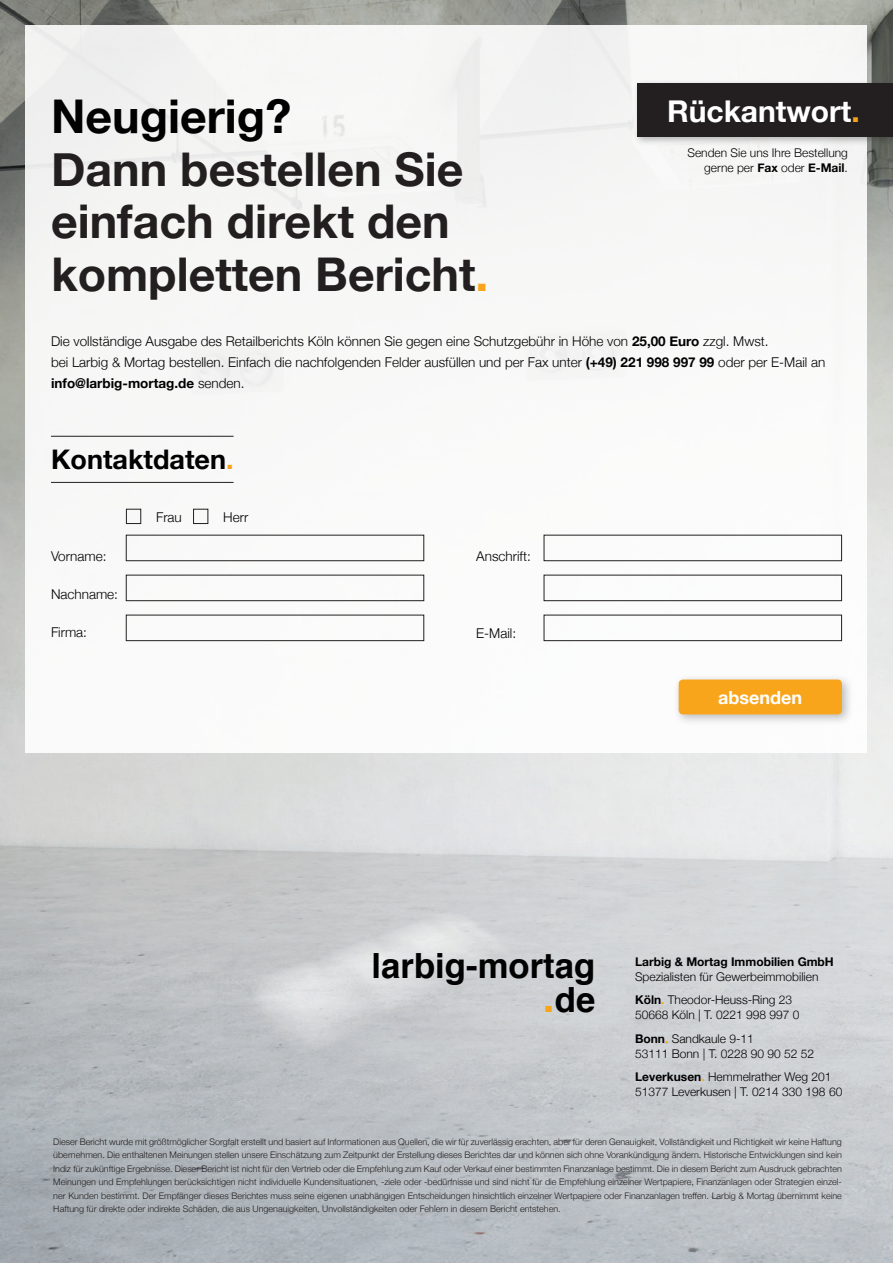
<style>
.page{position:relative;width:893px;height:1263px;background:#fff}
.page>*{position:absolute;margin:0;border:0;box-sizing:border-box;transform-origin:0 0}
.t1{font:700 46.5px/52.5px "Helvetica Neue";color:#231f20}
.t2{font:700 46.5px "Helvetica Neue";color:#010101}
.t3{font:700 34.65px/33.6px "Helvetica";color:#010101;text-align:right}
.t4{font:700 30px "Helvetica Neue";color:#fff}
.t5{font:700 27px "Helvetica Neue";color:#010101}
.t6{font:700 18px "Helvetica Neue";color:#fff}
.t7{font:300 13.5px/21px "Helvetica Neue";color:#010101}
.t8{font:300 12px/23.5px "Helvetica Neue";color:#010101}
.t9{font:700 12px "Helvetica Neue";color:#010101}
.t10{font:300 9px/13.5px "Helvetica Neue";color:#231f20;text-align:justify}
.s1{color:#f9a51b}
.s2{font-weight:700}
.s3{font-size:42.9px;color:#f9a51b}
.s4{font-weight:700;color:#f9a51b}
</style>
<div class="page">
<img style="left:0;top:0;width:893px;height:1263px">
<div style="left:26px;top:26px;width:841px;height:727px;background:#f8f8f7"></div>
<div style="left:633px;top:79px;width:260px;height:67px;background:#231f20;opacity:.3"></div>
<div style="left:638px;top:84px;width:255px;height:53px;background:#231f20"></div>
<hr style="left:51px;top:436px;width:183px;height:1px;background:#231f20">
<hr style="left:51px;top:482px;width:183px;height:1px;background:#231f20">
<div style="left:126px;top:509px;width:15px;height:15px;border:1px solid #231f20"></div>
<div style="left:193px;top:509px;width:15px;height:15px;border:1px solid #231f20"></div>
<div style="left:126px;top:535px;width:298px;height:26px;border:1px solid #231f20"></div>
<div style="left:126px;top:575px;width:298px;height:26px;border:1px solid #231f20"></div>
<div style="left:544px;top:575px;width:298px;height:26px;border:1px solid #231f20"></div>
<div style="left:544px;top:535px;width:298px;height:26px;border:1px solid #231f20"></div>
<div style="left:126px;top:615px;width:298px;height:26px;border:1px solid #231f20"></div>
<div style="left:544px;top:615px;width:298px;height:26px;border:1px solid #231f20"></div>
<div style="left:673px;top:673px;width:181px;height:53px;background:#231f20;opacity:.3"></div>
<div style="left:679px;top:679px;width:163px;height:35px;background:#f9a51b;border-radius:4px"></div>
<h1 class="t2" style="left:51px;top:80px;width:242px">Neugierig?</h1>
<h1 class="t1" style="left:51px;top:144px;width:439px">Dann bestellen Sie einfach direkt den kompletten Bericht<span class="s1">.</span></h1>
<p class="t7" style="left:51px;top:330px;width:776px">Die vollständige Ausgabe des Retailberichts Köln können Sie gegen eine Schutzgebühr in Höhe von <span class="s2">25,00 Euro</span> zzgl. Mwst.<br>bei Larbig &amp; Mortag bestellen. Einfach die nachfolgenden Felder ausfüllen und per Fax unter <span class="s2">(+49) 221 998 997 99</span> oder per E-Mail an <span class="s2">info@larbig-mortag.de</span> senden.</p>
<h3 class="t4" style="left:667px;top:88px;width:194px">Rückantwort<span class="s1">.</span></h3>
<h3 class="t8" style="left:687px;top:145px;width:162px;line-height:15px;text-align:right">Senden Sie uns Ihre Bestellung gerne per <span class="s2">Fax</span> oder <span class="s2">E-Mail</span>.</h3>
<h3 class="t5" style="left:51px;top:438px;width:184px">Kontaktdaten<span class="s1">.</span></h3>
<h3 class="t7" style="left:51px;top:544px;width:57px">Vorname:</h3>
<h3 class="t7" style="left:51px;top:583px;width:69px">Nachname:</h3>
<h3 class="t7" style="left:51px;top:621px;width:38px">Firma:</h3>
<h3 class="t7" style="left:156px;top:506px;width:27px">Frau</h3>
<h3 class="t7" style="left:223px;top:506px;width:27px">Herr</h3>
<h3 class="t7" style="left:476px;top:545px;width:56px">Anschrift:</h3>
<h3 class="t7" style="left:476px;top:621px;width:41px">E-Mail:</h3>
<h3 class="t6" style="left:718px;top:684px;width:86px">absenden</h3>
<h2 class="t3" style="left:372px;top:950px;width:225px">larbig-mortag <span class="s3">.</span>de</h2>
<h3 class="t9" style="left:635px;top:952px;width:200px">Larbig &amp; Mortag Immobilien GmbH</h3>
<h3 class="t8" style="left:635px;top:964px;width:185px">Spezialisten für Gewerbeimmobilien<br><span class="s2">Köln</span><span class="s4">.</span> Theodor-Heuss-Ring 23</h3>
<h3 class="t8" style="left:635px;top:1002px;width:166px">50668 Köln | T. 0221 998 997 0<br><span class="s2">Bonn</span><span class="s4">.</span> Sandkaule 9-11</h3>
<h3 class="t8" style="left:635px;top:1041px;width:198px">53111 Bonn | T. 0228 90 90 52 52<br><span class="s2">Leverkusen</span><span class="s4">.</span> Hemmelrather Weg 201</h3>
<h3 class="t8" style="left:635px;top:1079px;width:209px">51377 Leverkusen | T. 0214 330 198 60</h3>
<p class="t10" style="left:53px;top:1134px;width:790px">Dieser Bericht wurde mit größtmöglicher Sorgfalt erstellt und basiert auf Informationen aus Quellen, die wir für zuverlässig erachten, aber für deren Genauigkeit, Vollständigkeit und Richtigkeit wir keine Haftung übernehmen. Die enthaltenen Meinungen stellen unsere Einschätzung zum Zeitpunkt der Erstellung dieses Berichtes dar und können sich ohne Vorankündigung ändern. Historische Entwicklungen sind kein Indiz für zukünftige Ergebnisse. Dieser Bericht ist nicht für den Vertrieb oder die Empfehlung zum Kauf oder Verkauf einer bestimmten Finanzanlage bestimmt. Die in diesem Bericht zum Ausdruck gebrachten Meinungen und Empfehlungen berücksichtigen nicht individuelle Kundensituationen, -ziele oder -bedürfnisse und sind nicht für die Empfehlung einzelner Wertpapiere, Finanzanlagen oder Strategien einzel&shy;ner Kunden bestimmt. Der Empfänger dieses Berichtes muss seine eigenen unabhängigen Entscheidungen hinsichtlich einzelner Wertpapiere oder Finanzanlagen treffen. Larbig &amp; Mortag übernimmt keine Haftung für direkte oder indirekte Schäden, die aus Ungenauigkeiten, Unvollständigkeiten oder Fehlern in diesem Bericht entstehen.</p>
</div>
